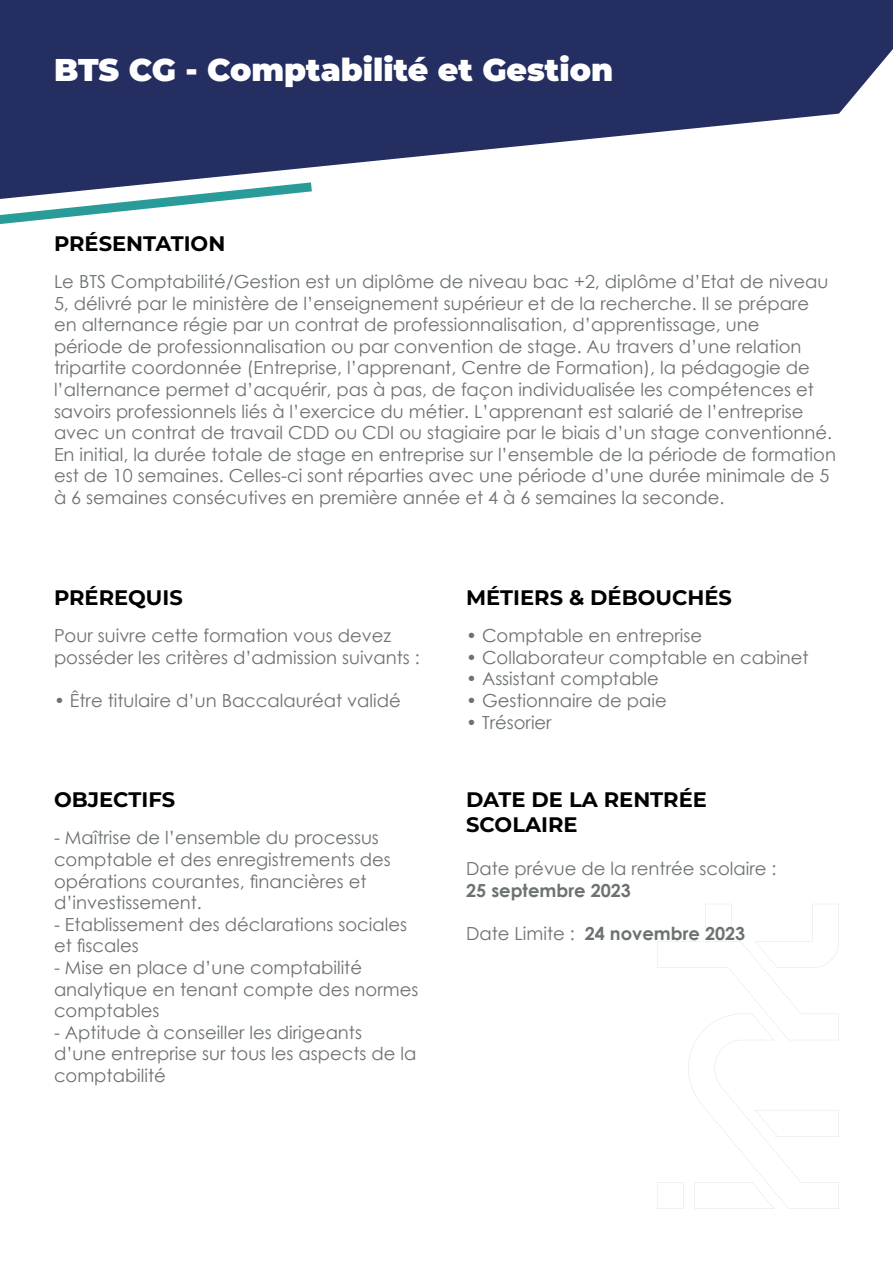
<style>
.page{position:relative;width:893px;height:1263px;background:#fff}
.page>*{position:absolute;margin:0;border:0;box-sizing:border-box;transform-origin:0 0}
.t1{font:900 31.5px "Montserrat";color:#fff}
.t2{font:700 21px "Montserrat";color:#000}
.t3{font:18px/21.6px "Century Gothic";color:#6c7172}
.t4{font:700 18px "Century Gothic";color:#6c7172}
.s1{font-weight:400}
</style>
<div class="page">
<svg style="left:657px;top:904px;width:182px;height:305px"></svg>
<svg style="left:0;top:0;width:893px;height:177px;fill:#242e61"></svg>
<svg style="left:0;top:177px;width:312px;height:47px"></svg>
<p class="t1" style="left:54px;top:49px;width:561px">BTS CG - Comptabilité et Gestion</p>
<p class="t2" style="left:54px;top:229px;width:173px">PRÉSENTATION</p>
<p class="t3" style="left:54px;top:270px;width:783px">Le BTS Comptabilité/Gestion est un diplôme de niveau bac +2, diplôme d’Etat de niveau 5, délivré par le ministère de l’enseignement supérieur et de la recherche. Il se prépare en alternance régie par un contrat de professionnalisation, d’apprentissage, une<br>période de professionnalisation ou par convention de stage. Au travers d’une relation tripartite coordonnée (Entreprise, l’apprenant, Centre de Formation), la pédagogie de l’alternance permet d’acquérir, pas à pas, de façon individualisée les compétences et savoirs professionnels liés à l’exercice du métier. L’apprenant est salarié de l’entreprise avec un contrat de travail CDD ou CDI ou stagiaire par le biais d’un stage conventionné.<br>En initial, la durée totale de stage en entreprise sur l’ensemble de la période de formation est de 10 semaines. Celles-ci sont réparties avec une période d’une durée minimale de 5 à 6 semaines consécutives en première année et 4 à 6 semaines la seconde.</p>
<p class="t2" style="left:54px;top:583px;width:130px">PRÉREQUIS</p>
<p class="t2" style="left:466px;top:583px;width:267px">MÉTIERS &amp; DÉBOUCHÉS</p>
<p class="t3" style="left:54px;top:624px;width:367px">Pour suivre cette formation vous devez posséder les critères d’admission suivants :</p>
<p class="t3" style="left:54px;top:689px;width:348px">• Être titulaire d’un Baccalauréat validé</p>
<p class="t2" style="left:54px;top:786px;width:123px">OBJECTIFS</p>
<p class="t3" style="left:54px;top:827px;width:338px">- Maîtrise de l’ensemble du processus comptable et des enregistrements des opérations courantes, financières et d’investissement.</p>
<p class="t3" style="left:54px;top:913px;width:355px">- Etablissement des déclarations sociales et fiscales</p>
<p class="t3" style="left:54px;top:956px;width:366px">- Mise en place d’une comptabilité analytique en tenant compte des normes comptables</p>
<p class="t3" style="left:54px;top:1021px;width:364px">- Aptitude à conseiller les dirigeants d’une entreprise sur tous les aspects de la comptabilité</p>
<p class="t3" style="left:466px;top:624px;width:237px">• Comptable en entreprise</p>
<p class="t3" style="left:466px;top:646px;width:344px">• Collaborateur comptable en cabinet</p>
<p class="t3" style="left:466px;top:668px;width:194px">• Assistant comptable</p>
<p class="t3" style="left:466px;top:689px;width:202px">• Gestionnaire de paie</p>
<p class="t3" style="left:466px;top:711px;width:87px">• Trésorier</p>
<p class="t2" style="left:466px;top:786px;width:242px">DATE DE LA RENTRÉE</p>
<p class="t2" style="left:466px;top:811px;width:113px">SCOLAIRE</p>
<p class="t3" style="left:466px;top:858px;width:312px">Date prévue de la rentrée scolaire :</p>
<p class="t4" style="left:466px;top:877px;width:166px">25 septembre 2023</p>
<p class="t4" style="left:466px;top:920px;width:281px"><span class="s1">Date Limite :</span> 24 novembre 2023</p>
</div>
